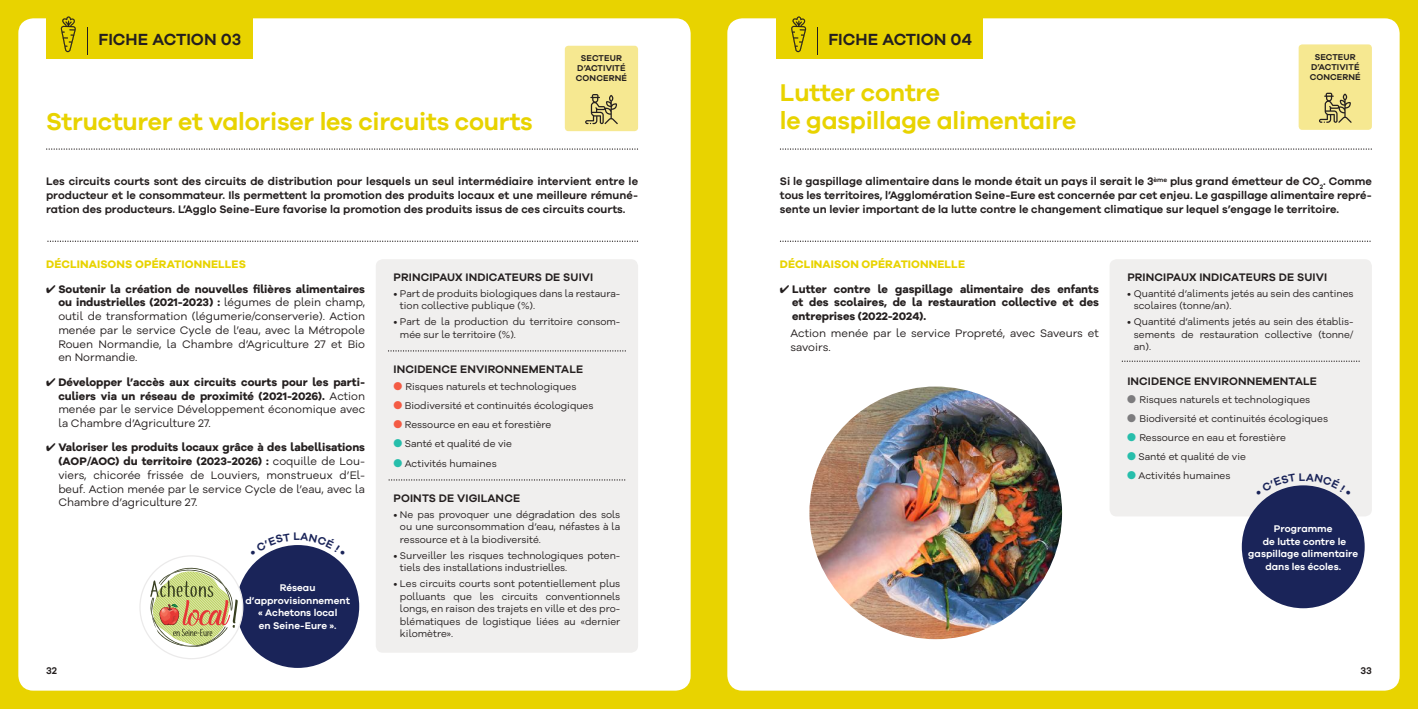
<style>
.page{position:relative;width:1418px;height:709px;background:#fff}
.page>*{position:absolute;margin:0;border:0;box-sizing:border-box;transform-origin:0 0}
.t1{font:600 25px/27.5px "Galano Grotesque";letter-spacing:-.01em;color:#e8d300}
.t2{font:600 16.62px "Galano Grotesque";color:#241f1f}
.t3{font:600 11.25px/13.8px "Galano Grotesque";letter-spacing:.005em;color:#241f1f;text-align:justify}
.t4{font:11.25px/13.8px "Galano Grotesque Alt";color:#241f1f;text-align:justify}
.t5{font:700 11.25px/13.8px "Galano Grotesque Alt";color:#241f1f;text-align:justify}
.t6{font:700 11.25px "Galano Grotesque";letter-spacing:.01em;color:#e8d300}
.t7{font:10px/12.5px "Galano Grotesque Alt";color:#241f1f}
.t8{font:600 10px/12.5px "Galano Grotesque";color:#fff;text-align:center}
.t9{font:600 10px "Galano Grotesque";color:#241f1f}
.t10{font:600 8.75px/10px "Galano Grotesque";letter-spacing:.01em;color:#241f1f;text-align:center}
.s1{font-weight:700}
.s2{font-weight:400}
.s3{color:#f45b44}
.s4{color:#27beab}
.s5{color:#7d7c7e}
</style>
<div class="page">
<div style="left:0;top:0;width:1417px;height:709px;background:#e8d300"></div>
<div style="left:18px;top:18px;width:672px;height:672px;background:#fff;border-radius:15px"></div>
<div style="left:727px;top:18px;width:672px;height:672px;background:#fff;border-radius:15px"></div>
<div style="left:46px;top:16px;width:206px;height:43px;background:#e8d300"></div>
<div style="left:776px;top:16px;width:206px;height:43px;background:#e8d300"></div>
<svg style="left:87px;top:28px;width:1px;height:27px"></svg>
<svg style="left:61px;top:16px;width:15px;height:36px"></svg>
<svg style="left:817px;top:28px;width:1px;height:27px"></svg>
<svg style="left:791px;top:16px;width:15px;height:36px"></svg>
<div style="left:376px;top:259px;width:262px;height:393px;background:#f0efee;border-radius:7px"></div>
<svg style="left:388px;top:350px;width:238px;height:1px"></svg>
<svg style="left:388px;top:479px;width:237px;height:1px"></svg>
<div style="left:236px;top:545px;width:123px;height:123px;background:#1a2459;border-radius:50%"></div>
<div style="left:1109px;top:259px;width:262px;height:257px;background:#f0efee;border-radius:7px"></div>
<svg style="left:1121px;top:360px;width:238px;height:2px"></svg>
<img style="left:809px;top:386px;width:253px;height:253px;border-radius:126px">
<div style="left:1241px;top:485px;width:123px;height:123px;background:#1a2459;border-radius:50%"></div>
<svg style="left:139px;top:555px;width:104px;height:104px"></svg>
<svg style="left:47px;top:241px;width:591px;height:1px"></svg>
<svg style="left:46px;top:148px;width:592px;height:2px"></svg>
<svg style="left:780px;top:241px;width:590px;height:1px"></svg>
<svg style="left:780px;top:148px;width:591px;height:2px"></svg>
<div style="left:565px;top:46px;width:73px;height:85px;background:#f6e891;border-radius:4px"></div>
<svg style="left:585px;top:94px;width:33px;height:30px"></svg>
<div style="left:1298px;top:44px;width:73px;height:86px;background:#f6e891;border-radius:4px"></div>
<svg style="left:1319px;top:93px;width:32px;height:30px"></svg>
<svg style="left:264px;top:545px;width:67px;height:10px"></svg>
<svg style="left:1270px;top:485px;width:66px;height:10px"></svg>
<h2 class="t2" style="left:98px;top:29px;width:144px">FICHE ACTION 03</h2>
<h2 class="t2" style="left:828px;top:29px;width:145px">FICHE ACTION 04</h2>
<h1 class="t1" style="left:46px;top:107px;width:488px">Structurer et valoriser les circuits courts</h1>
<p class="t10" style="left:576px;top:53px;width:53px">SECTEUR<br>D’ACTIVITÉ<br>CONCERNÉ</p>
<p class="t10" style="left:1309px;top:51px;width:53px">SECTEUR<br>D’ACTIVITÉ<br>CONCERNÉ</p>
<h1 class="t1" style="left:780px;top:78px;width:298px">Lutter contre<br>le gaspillage alimentaire</h1>
<p class="t3" style="left:46px;top:174px;width:593px">Les circuits courts sont des circuits de distribution pour lesquels un seul intermédiaire intervient entre le producteur et le consommateur. Ils permettent la promotion des produits locaux et une meilleure rémuné&shy;ration des producteurs. L’Agglo Seine-Eure favorise la promotion des produits issus de ces circuits courts.</p>
<p class="t6" style="left:46px;top:257px;width:201px">DÉCLINAISONS OPÉRATIONNELLES</p>
<p class="t4" style="left:58px;top:281px;width:308px;text-indent:-12px">✔ <span class="s1">Soutenir la création de nouvelles filières alimentaires ou industrielles (2021-2023) :</span> légumes de plein champ, outil de transformation (légumerie/conserverie). Action menée par le service Cycle de l’eau, avec la Métropole Rouen Normandie, la Chambre d’Agriculture 27 et Bio en Normandie.</p>
<p class="t5" style="left:58px;top:375px;width:308px;text-indent:-12px">✔ Développer l’accès aux circuits courts pour les parti&shy;culiers via un réseau de proximité (2021-2026). <span class="s2">Action menée par le service Développement économique avec la Chambre d’Agriculture 27.</span></p>
<p class="t4" style="left:58px;top:440px;width:308px;text-indent:-12px">✔ <span class="s1">Valoriser les produits locaux grâce à des labellisations (AOP/AOC) du territoire (2023-2026) :</span> coquille de Lou&shy;viers, chicorée frissée de Louviers, monstrueux d’El&shy;beuf. Action menée par le service Cycle de l’eau, avec la Chambre d’agriculture 27.</p>
<p class="t8" style="left:245px;top:581px;width:106px">Réseau d’approvisionnement « Achetons local<br>en Seine-Eure ».</p>
<p class="t3" style="left:393px;top:270px;width:201px">PRINCIPAUX INDICATEURS DE SUIVI</p>
<p class="t7" style="left:400px;top:287px;width:222px;text-indent:-7px">• Part de produits biologiques dans la restaura&shy;tion collective publique (%).</p>
<p class="t7" style="left:400px;top:315px;width:222px;text-indent:-7px">• Part de la production du territoire consom&shy;mée sur le territoire (%).</p>
<p class="t3" style="left:393px;top:362px;width:191px">INCIDENCE ENVIRONNEMENTALE</p>
<p class="t7" style="left:393px;top:380px;width:184px"><span class="s3">●</span> Risques naturels et technologiques</p>
<p class="t7" style="left:393px;top:399px;width:201px"><span class="s3">●</span> Biodiversité et continuités écologiques</p>
<p class="t7" style="left:393px;top:418px;width:159px"><span class="s3">●</span> Ressource en eau et forestière</p>
<p class="t7" style="left:393px;top:437px;width:120px"><span class="s4">●</span> Santé et qualité de vie</p>
<p class="t7" style="left:393px;top:456px;width:105px"><span class="s4">●</span> Activités humaines</p>
<p class="t3" style="left:393px;top:490px;width:128px">POINTS DE VIGILANCE</p>
<p class="t7" style="left:400px;top:507px;width:222px;text-align:justify;text-indent:-7px">• Ne pas provoquer une dégradation des sols ou une surconsommation d’eau, néfastes à la ressource et à la biodiversité.</p>
<p class="t7" style="left:400px;top:548px;width:222px;text-indent:-7px">• Surveiller les risques technologiques poten&shy;tiels des installations industrielles.</p>
<p class="t7" style="left:400px;top:577px;width:222px;text-align:justify;text-indent:-7px">• Les circuits courts sont potentiellement plus polluants que les circuits conventionnels longs, en raison des trajets en ville et des pro&shy;blématiques de logistique liées au «dernier kilomètre».</p>
<p class="t3" style="left:780px;top:174px;width:593px">Si le gaspillage alimentaire dans le monde était un pays il serait le 3<sup>ème</sup> plus grand émetteur de CO<sub>2</sub>. Comme tous les territoires, l’Agglomération Seine-Eure est concernée par cet enjeu. Le gaspillage alimentaire repré&shy;sente un levier important de la lutte contre le changement climatique sur lequel s’engage le territoire.</p>
<p class="t6" style="left:780px;top:257px;width:187px">DÉCLINAISON OPÉRATIONNELLE</p>
<p class="t5" style="left:792px;top:281px;width:308px;text-indent:-12px">✔ Lutter contre le gaspillage alimentaire des enfants et des scolaires, de la restauration collective et des entreprises (2022-2024).</p>
<p class="t4" style="left:790px;top:326px;width:310px">Action menée par le service Propreté, avec Saveurs et savoirs.</p>
<p class="t3" style="left:1127px;top:270px;width:201px">PRINCIPAUX INDICATEURS DE SUIVI</p>
<p class="t7" style="left:1133px;top:287px;width:221px;text-indent:-7px">• Quantité d’aliments jetés au sein des cantines scolaires (tonne/an).</p>
<p class="t7" style="left:1133px;top:315px;width:221px;text-align:justify;text-indent:-7px">• Quantité d’aliments jetés au sein des établis&shy;sements de restauration collective (tonne/ an).</p>
<p class="t3" style="left:1127px;top:374px;width:191px">INCIDENCE ENVIRONNEMENTALE</p>
<p class="t7" style="left:1127px;top:393px;width:184px"><span class="s5">●</span> Risques naturels et technologiques</p>
<p class="t7" style="left:1127px;top:412px;width:202px"><span class="s5">●</span> Biodiversité et continuités écologiques</p>
<p class="t7" style="left:1127px;top:431px;width:160px"><span class="s4">●</span> Ressource en eau et forestière</p>
<p class="t7" style="left:1127px;top:450px;width:120px"><span class="s4">●</span> Santé et qualité de vie</p>
<p class="t7" style="left:1127px;top:469px;width:105px"><span class="s4">●</span> Activités humaines</p>
<p class="t8" style="left:1248px;top:522px;width:111px">Programme<br>de lutte contre le gaspillage alimentaire dans les écoles.</p>
<p class="t9" style="left:46px;top:665px;width:12px">32</p>
<p class="t9" style="left:1360px;top:665px;width:13px">33</p>
</div>
